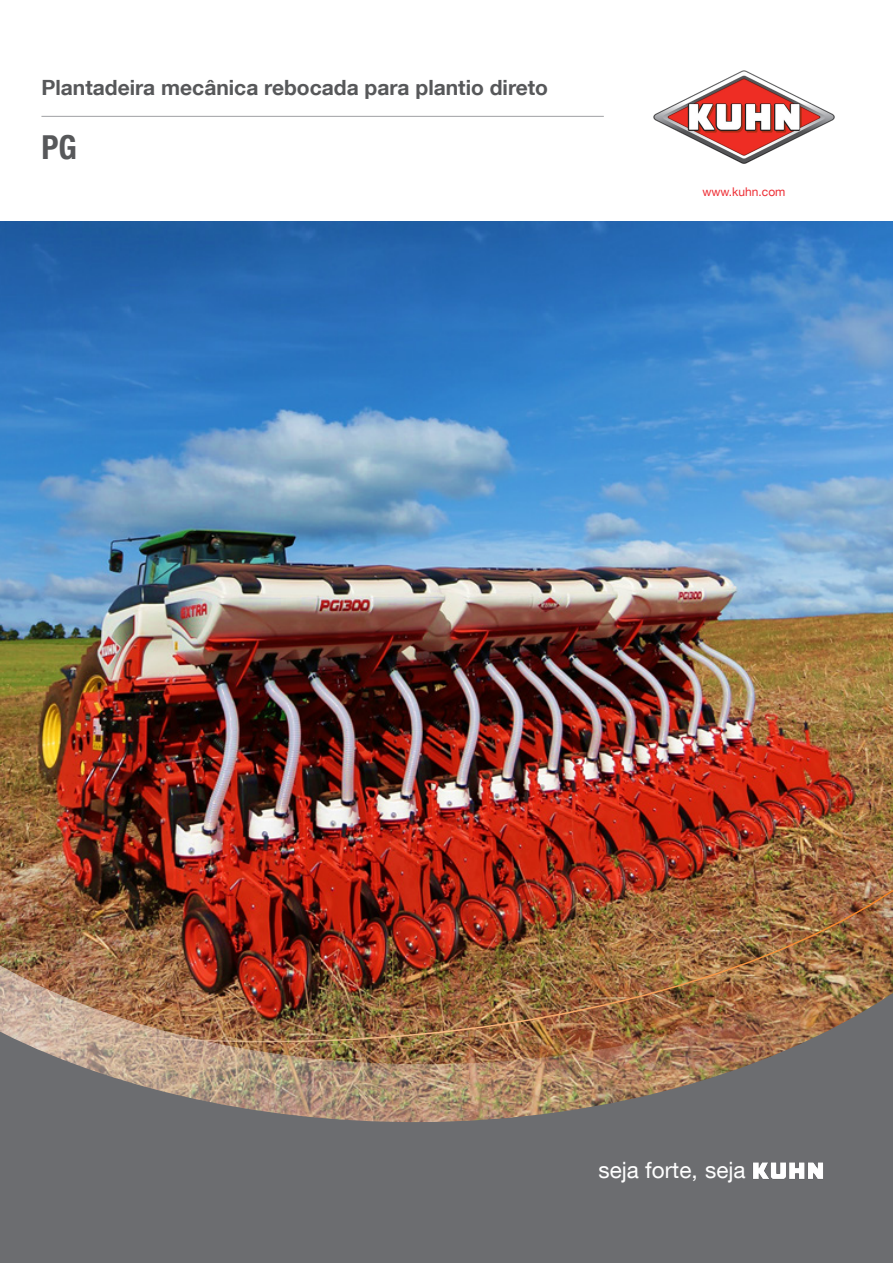
<style>
.page{position:relative;width:893px;height:1263px;background:#fff}
.page>*{position:absolute;margin:0;border:0;box-sizing:border-box;transform-origin:0 0}
.t1{font:700 condensed 33px "Helvetica Neue LT Com";color:#57585a}
.t2{font:22.5px "Helvetica Neue LT Com";color:#fff}
.t3{font:700 21px "Helvetica Neue LT Com";color:#57585a}
.t4{font:12px "Helvetica Neue LT Com";color:#ee2d34}
</style>
<div class="page">
<img style="left:653px;top:70px;width:182px;height:94px">
<img style="left:0;top:222px;width:893px;height:658px">
<hr style="left:41px;top:116px;width:563px;height:1px;background:#939598">
<img style="left:0;top:880px;width:893px;height:98px">
<img style="left:0;top:978px;width:893px;height:285px">
<img style="left:753px;top:1162px;width:70px;height:17px">
<p class="t3" style="left:41px;top:75px;width:508px">Plantadeira mecânica rebocada para plantio direto</p>
<p class="t1" style="left:41px;top:128px;width:37px">PG</p>
<p class="t4" style="left:702px;top:185px;width:85px">www.kuhn.com</p>
<p class="t2" style="left:598px;top:1156px;width:149px">seja forte, seja</p>
</div>
